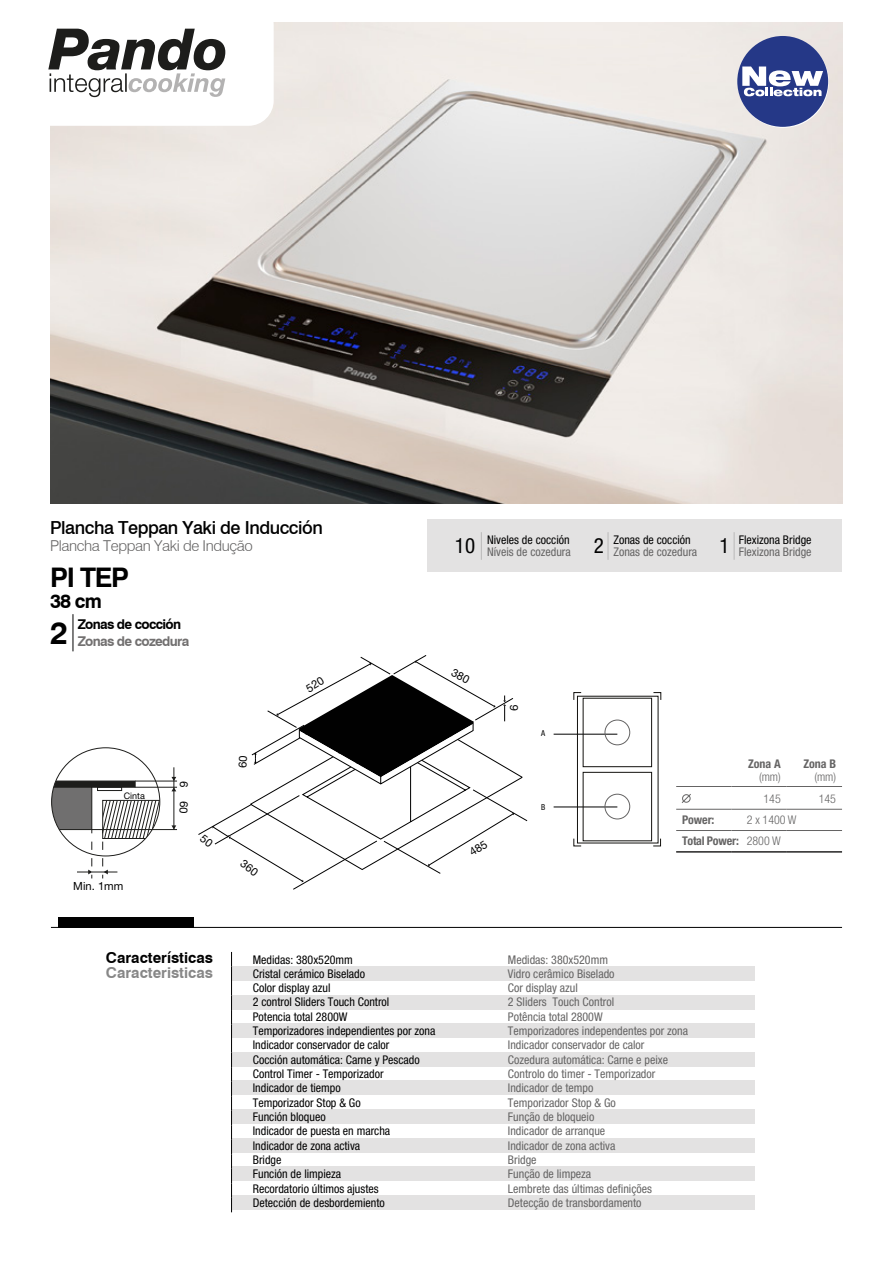
<style>
.page{position:relative;width:893px;height:1263px;background:#fff}
.page>*{position:absolute;margin:0;border:0;box-sizing:border-box;transform-origin:0 0}
.t1{font:700 31.5px "Swiss 721 BT";color:#010101}
.t2{font:700 27px "Swiss 721 BT";color:#010101}
.t3{font:700 19.5px "Swiss 721 BT";color:#010101}
.t4{font:500 18px "Swiss 721 BT";letter-spacing:-.025em;color:#010101}
.t5{font:300 15px "Swiss 721 BT";letter-spacing:-.025em;color:#656464}
.t6{font:700 15px "Swiss 721 BT";color:#010101}
.t7{font:700 15px "Swiss 721 BT";color:#878787}
.t8{font:700 13.5px "Swiss 721 BT";letter-spacing:-.05em;color:#727070}
.t9{font:700 13.5px "Swiss 721 BT";letter-spacing:-.05em;color:#010101}
.t10{font:condensed 12px/12px "Helvetica Neue LT Std";color:#010101;text-align:right}
.t11{font:condensed 12px/12px "Helvetica Neue LT Std";color:#656464}
.t12{font:300 condensed 12px "Helvetica Neue LT Std";letter-spacing:-.005em;color:#656464}
.t13{font:700 condensed 12px "Helvetica Neue LT Std";letter-spacing:-.005em;color:#656464}
.t14{font:700 condensed 12px "Helvetica Neue LT Std";letter-spacing:-.03em;color:#656464}
.t15{font:11.25px "Helvetica Neue LT Std";color:#010101}
.t16{font:9px "Helvetica Neue LT Std";color:#010101}
.t17{font:condensed 8.1px "Helvetica Neue LT Std";color:#010101}
.s1{color:#656464}
.s2{color:#010101}
.s3{font-weight:300}
</style>
<div class="page">
<div style="left:232px;top:966px;width:523px;height:15px;background:#e3e2e2"></div>
<div style="left:232px;top:995px;width:523px;height:14px;background:#e3e2e2"></div>
<div style="left:232px;top:1023px;width:523px;height:15px;background:#e3e2e2"></div>
<div style="left:232px;top:1052px;width:523px;height:15px;background:#e3e2e2"></div>
<div style="left:232px;top:1081px;width:523px;height:14px;background:#e3e2e2"></div>
<div style="left:232px;top:1109px;width:523px;height:15px;background:#e3e2e2"></div>
<div style="left:232px;top:1138px;width:523px;height:14px;background:#e3e2e2"></div>
<div style="left:232px;top:1166px;width:523px;height:15px;background:#e3e2e2"></div>
<div style="left:232px;top:1195px;width:523px;height:14px;background:#e3e2e2"></div>
<img style="left:51px;top:22px;width:791px;height:482px">
<div style="left:0;top:0;width:274px;height:126px;background:#fff;border-radius:25px"></div>
<hr style="left:554px;top:734px;width:63px;height:1px;background:#010101">
<hr style="left:554px;top:807px;width:63px;height:1px;background:#010101">
<svg style="left:573px;top:692px;width:88px;height:154px"></svg>
<hr style="left:676px;top:786px;width:55px;height:1px;background:#656464">
<hr style="left:676px;top:809px;width:55px;height:1px;background:#656464">
<hr style="left:731px;top:809px;width:56px;height:1px;background:#656464">
<hr style="left:787px;top:809px;width:55px;height:1px;background:#656464">
<hr style="left:676px;top:830px;width:55px;height:1px;background:#656464">
<hr style="left:731px;top:830px;width:56px;height:1px;background:#656464">
<hr style="left:787px;top:830px;width:55px;height:1px;background:#656464">
<hr style="left:676px;top:851px;width:55px;height:1px;background:#656464">
<hr style="left:731px;top:851px;width:56px;height:1px;background:#656464">
<hr style="left:787px;top:851px;width:55px;height:1px;background:#656464">
<hr style="left:731px;top:786px;width:56px;height:1px;background:#656464">
<hr style="left:787px;top:786px;width:55px;height:1px;background:#656464">
<hr style="left:676px;top:852px;width:55px;height:1px;background:#010101">
<hr style="left:731px;top:852px;width:56px;height:1px;background:#010101">
<hr style="left:787px;top:852px;width:55px;height:1px;background:#010101">
<hr style="left:51px;top:927px;width:791px;height:1px;background:#010101">
<div style="left:58px;top:917px;width:135px;height:11px;background:#010101"></div>
<hr style="left:73px;top:614px;width:1px;height:37px;background:#010101">
<div style="left:427px;top:519px;width:415px;height:53px;background:#e3e2e2"></div>
<svg style="left:481px;top:532px;width:1px;height:28px"></svg>
<svg style="left:608px;top:532px;width:1px;height:28px"></svg>
<svg style="left:734px;top:532px;width:1px;height:28px"></svg>
<svg style="left:231px;top:952px;width:1px;height:260px"></svg>
<svg style="left:48px;top:29px;width:177px;height:68px"></svg>
<svg style="left:681px;top:794px;width:10px;height:9px"></svg>
<div style="left:605px;top:720px;width:25px;height:25px;border:1px solid #656464;border-radius:50%"></div>
<div style="left:605px;top:794px;width:25px;height:25px;border:1px solid #656464;border-radius:50%"></div>
<div style="left:737px;top:36px;width:91px;height:91px;background:#253887;border-radius:50%"></div>
<svg style="left:742px;top:67px;width:81px;height:29px"></svg>
<hr style="left:135px;top:781px;width:42px;height:1px;background:#1d1d1b">
<hr style="left:135px;top:787px;width:42px;height:1px;background:#1d1d1b">
<hr style="left:92px;top:829px;width:85px;height:1px;background:#1d1d1b">
<hr style="left:174px;top:787px;width:1px;height:42px;background:#1d1d1b">
<svg style="left:171px;top:825px;width:5px;height:4px"></svg>
<svg style="left:52px;top:781px;width:109px;height:97px"></svg>
<svg style="left:171px;top:767px;width:6px;height:24px"></svg>
<svg style="left:198px;top:655px;width:329px;height:235px"></svg>
<h3 class="t4" style="left:50px;top:517px;width:274px">Plancha Teppan Yaki de Inducción</h3>
<p class="t5" style="left:50px;top:536px;width:204px">Plancha Teppan Yaki de Indução</p>
<h2 class="t2" style="left:50px;top:561px;width:80px">PI TEP</h2>
<h3 class="t3" style="left:50px;top:589px;width:53px">38 cm</h3>
<h1 class="t1" style="left:50px;top:614px;width:19px">2</h1>
<p class="t9" style="left:78px;top:616px;width:105px">Zonas de cocción</p>
<p class="t8" style="left:78px;top:633px;width:113px">Zonas de cozedura</p>
<p class="t16" style="left:124px;top:790px;width:23px">Cinta</p>
<p class="t15" style="left:73px;top:880px;width:52px">Min. 1mm</p>
<p class="t10" style="left:455px;top:534px;width:117px">Niveles de cocción<br><sup>10</sup> <span class="s1">Níveis de cozedura</span></p>
<p class="t11" style="left:594px;top:534px;width:105px;text-indent:20px"><span class="s2">Zonas de cocción<br></span><sup>2</sup> Zonas de cozedura</p>
<p class="t10" style="left:719px;top:534px;width:94px">Flexizona Bridge<br><sup>1</sup> <span class="s1">Flexizona Bridge</span></p>
<p class="t17" style="left:541px;top:729px;width:6px">A</p>
<p class="t17" style="left:541px;top:802px;width:6px">B</p>
<p class="t13" style="left:748px;top:757px;width:34px">Zona A</p>
<p class="t12" style="left:759px;top:769px;width:23px">(mm)</p>
<p class="t13" style="left:803px;top:757px;width:34px">Zona B</p>
<p class="t12" style="left:814px;top:769px;width:23px">(mm)</p>
<p class="t12" style="left:764px;top:792px;width:19px">145</p>
<p class="t12" style="left:819px;top:792px;width:19px">145</p>
<p class="t14" style="left:682px;top:833px;width:100px">Total Power: <span class="s3">2800 W</span></p>
<p class="t13" style="left:682px;top:812px;width:34px">Power:</p>
<p class="t12" style="left:747px;top:813px;width:51px">2 x 1400 W</p>
<p class="t6" style="left:106px;top:949px;width:109px">Características</p>
<p class="t7" style="left:106px;top:964px;width:109px">Caracteristicas</p>
<p class="t10" style="left:253px;top:953px;width:102px">Medidas: 380x520mm</p>
<p class="t11" style="left:508px;top:953px;width:102px">Medidas: 380x520mm</p>
<p class="t10" style="left:253px;top:967px;width:114px">Cristal cerámico Biselado</p>
<p class="t11" style="left:508px;top:967px;width:108px">Vidro cerâmico Biselado</p>
<p class="t10" style="left:253px;top:982px;width:79px">Color display azul</p>
<p class="t11" style="left:508px;top:982px;width:71px">Cor display azul</p>
<p class="t10" style="left:253px;top:996px;width:138px">2 control Sliders Touch Control</p>
<p class="t11" style="left:508px;top:996px;width:108px">2 Sliders Touch Control</p>
<p class="t10" style="left:253px;top:1010px;width:96px">Potencia total 2800W</p>
<p class="t11" style="left:508px;top:1010px;width:96px">Potência total 2800W</p>
<p class="t10" style="left:253px;top:1025px;width:184px">Temporizadores independientes por zona</p>
<p class="t11" style="left:508px;top:1025px;width:182px">Temporizadores independentes por zona</p>
<p class="t10" style="left:253px;top:1039px;width:138px">Indicador conservador de calor</p>
<p class="t11" style="left:508px;top:1039px;width:138px">Indicador conservador de calor</p>
<p class="t10" style="left:253px;top:1068px;width:132px">Control Timer - Temporizador</p>
<p class="t11" style="left:508px;top:1068px;width:149px">Controlo do timer - Temporizador</p>
<p class="t10" style="left:253px;top:1053px;width:168px">Cocción automática: Carne y Pescado</p>
<p class="t11" style="left:508px;top:1053px;width:162px">Cozedura automática: Carne e peixe</p>
<p class="t10" style="left:253px;top:1082px;width:89px">Indicador de tiempo</p>
<p class="t11" style="left:508px;top:1082px;width:87px">Indicador de tempo</p>
<p class="t10" style="left:253px;top:1096px;width:109px">Temporizador Stop &amp; Go</p>
<p class="t11" style="left:508px;top:1096px;width:109px">Temporizador Stop &amp; Go</p>
<p class="t10" style="left:253px;top:1111px;width:74px">Función bloqueo</p>
<p class="t11" style="left:508px;top:1111px;width:88px">Função de bloqueio</p>
<p class="t10" style="left:253px;top:1125px;width:139px">Indicador de puesta en marcha</p>
<p class="t11" style="left:508px;top:1125px;width:99px">Indicador de arranque</p>
<p class="t10" style="left:253px;top:1139px;width:109px">Indicador de zona activa</p>
<p class="t11" style="left:508px;top:1139px;width:109px">Indicador de zona activa</p>
<p class="t10" style="left:253px;top:1153px;width:30px">Bridge</p>
<p class="t11" style="left:508px;top:1153px;width:30px">Bridge</p>
<p class="t10" style="left:253px;top:1168px;width:90px">Función de limpieza</p>
<p class="t11" style="left:508px;top:1168px;width:85px">Função de limpeza</p>
<p class="t10" style="left:253px;top:1182px;width:127px">Recordatorio últimos ajustes</p>
<p class="t11" style="left:508px;top:1182px;width:146px">Lembrete das últimas definições</p>
<p class="t10" style="left:253px;top:1196px;width:134px">Detección de desbordemiento</p>
<p class="t11" style="left:508px;top:1196px;width:135px">Detecção de transbordamento</p>
</div>
